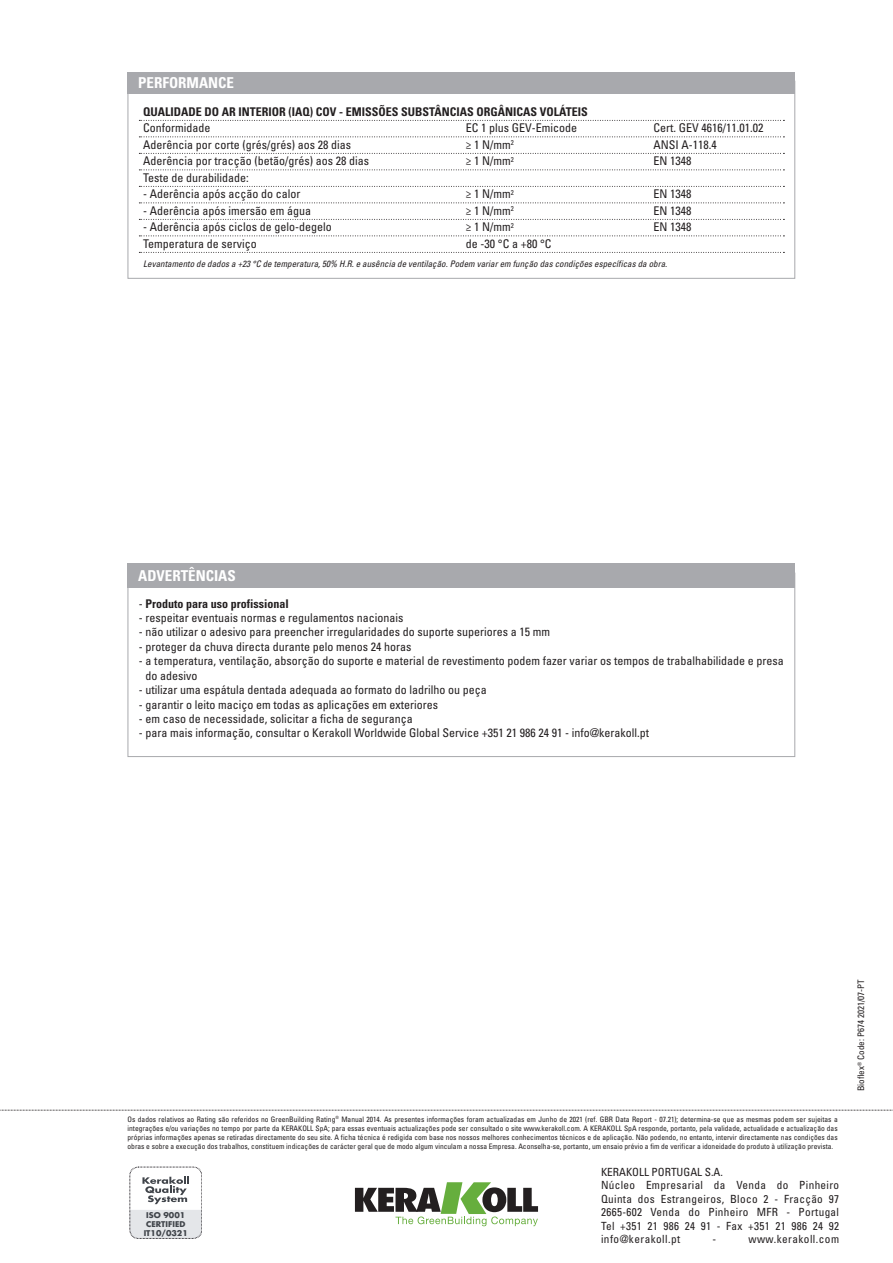
<style>
.page{position:relative;width:893px;height:1263px;background:#fff}
.page>*{position:absolute;margin:0;border:0;box-sizing:border-box;transform-origin:0 0}
.t1{font:700 condensed 15px "Univers LT Std";color:#fff}
.t2{font:condensed 12px/14.4px "Univers LT Std";color:#231f20}
.t3{font:700 condensed 12px "Univers LT Std";color:#231f20}
.t4{font:condensed 11.25px/13.5px "Univers LT Std";letter-spacing:.03em;color:#231f20}
.t5{font:italic condensed 9px "Univers LT Std";color:#231f20}
.t6{font:condensed 9px "Univers LT Std";color:#231f20}
.t7{font:700 7.8px/9.3px "Futura Std";color:#40444a;text-align:center}
.t8{font:condensed 7.5px/9px "Univers LT Std";color:#231f20;text-align:justify}
.s1{font-weight:400}
</style>
<div class="page">
<svg style="left:0;top:1110px;width:893px;height:1px"></svg>
<svg style="left:355px;top:1182px;width:183px;height:44px"></svg>
<div style="left:130px;top:1210px;width:72px;height:28px;background:#e4e6e9"></div>
<div style="left:130px;top:1167px;width:72px;height:71px;border:1px dashed #0f0c12;border-radius:9px"></div>
<svg style="left:142px;top:1177px;width:47px;height:27px"></svg>
<div style="left:128px;top:563px;width:667px;height:24px;background:#a8a9ad"></div>
<svg style="left:139px;top:120px;width:645px;height:1px"></svg>
<svg style="left:139px;top:136px;width:645px;height:1px"></svg>
<svg style="left:139px;top:153px;width:645px;height:1px"></svg>
<svg style="left:139px;top:169px;width:645px;height:1px"></svg>
<svg style="left:139px;top:186px;width:645px;height:1px"></svg>
<svg style="left:139px;top:202px;width:645px;height:1px"></svg>
<svg style="left:139px;top:219px;width:645px;height:1px"></svg>
<svg style="left:139px;top:235px;width:645px;height:1px"></svg>
<svg style="left:139px;top:252px;width:645px;height:1px"></svg>
<div style="left:128px;top:72px;width:667px;height:22px;background:#a8a9ad"></div>
<p class="t1" style="left:138px;top:74px;width:97px">PERFORMANCE</p>
<p class="t3" style="left:143px;top:104px;width:446px">QUALIDADE DO AR INTERIOR (IAQ) COV - EMISSÕES SUBSTÂNCIAS ORGÂNICAS VOLÁTEIS</p>
<p class="t2" style="left:143px;top:121px;width:69px">Conformidade</p>
<p class="t2" style="left:466px;top:121px;width:113px">EC 1 plus GEV-Emicode</p>
<p class="t2" style="left:653px;top:121px;width:111px">Cert. GEV 4616/11.01.02</p>
<p class="t2" style="left:143px;top:137px;width:209px">Aderência por corte (grés/grés) aos 28 dias</p>
<p class="t2" style="left:466px;top:137px;width:49px">≥ 1 N/mm<sup>2</sup></p>
<p class="t2" style="left:653px;top:137px;width:65px">ANSI A-118.4</p>
<p class="t2" style="left:143px;top:154px;width:227px">Aderência por tracção (betão/grés) aos 28 dias</p>
<p class="t2" style="left:466px;top:154px;width:49px">≥ 1 N/mm<sup>2</sup></p>
<p class="t2" style="left:653px;top:154px;width:39px">EN 1348</p>
<p class="t2" style="left:143px;top:170px;width:107px">Teste de durabilidade:</p>
<p class="t2" style="left:143px;top:187px;width:159px">- Aderência após acção do calor</p>
<p class="t2" style="left:466px;top:187px;width:49px">≥ 1 N/mm<sup>2</sup></p>
<p class="t2" style="left:653px;top:187px;width:39px">EN 1348</p>
<p class="t2" style="left:143px;top:203px;width:169px">- Aderência após imersão em água</p>
<p class="t2" style="left:466px;top:203px;width:49px">≥ 1 N/mm<sup>2</sup></p>
<p class="t2" style="left:653px;top:203px;width:39px">EN 1348</p>
<p class="t2" style="left:143px;top:220px;width:190px">- Aderência após ciclos de gelo-degelo</p>
<p class="t2" style="left:466px;top:220px;width:49px">≥ 1 N/mm<sup>2</sup></p>
<p class="t2" style="left:653px;top:220px;width:39px">EN 1348</p>
<p class="t2" style="left:143px;top:236px;width:115px">Temperatura de serviço</p>
<p class="t2" style="left:466px;top:236px;width:87px">de -30 °C a +80 °C</p>
<p class="t5" style="left:143px;top:258px;width:525px">Levantamento de dados a +23 °C de temperatura, 50% H.R. e ausência de ventilação. Podem variar em função das condições específicas da obra.</p>
<p class="t1" style="left:138px;top:566px;width:99px">ADVERTÊNCIAS</p>
<p class="t3" style="left:139px;top:596px;width:151px"><span class="s1">-</span> Produto para uso profissional</p>
<p class="t2" style="left:139px;top:610px;width:266px">- respeitar eventuais normas e regulamentos nacionais</p>
<p class="t2" style="left:139px;top:625px;width:413px">- não utilizar o adesivo para preencher irregularidades do suporte superiores a 15 mm</p>
<p class="t2" style="left:139px;top:639px;width:274px">- proteger da chuva directa durante pelo menos 24 horas</p>
<p class="t2" style="left:146px;top:654px;width:640px;text-indent:-7px">- a temperatura, ventilação, absorção do suporte e material de revestimento podem fazer variar os tempos de trabalhabilidade e presa do adesivo</p>
<p class="t2" style="left:139px;top:682px;width:349px">- utilizar uma espátula dentada adequada ao formato do ladrilho ou peça</p>
<p class="t2" style="left:139px;top:697px;width:301px">- garantir o leito maciço em todas as aplicações em exteriores</p>
<p class="t2" style="left:139px;top:711px;width:275px">- em caso de necessidade, solicitar a ficha de segurança</p>
<p class="t2" style="left:139px;top:726px;width:512px">- para mais informação, consultar o Kerakoll Worldwide Global Service +351 21 986 24 91 - info@kerakoll.pt</p>
<p class="t8" style="left:128px;top:1114px;width:712px">Os dados relativos ao Rating são referidos no GreenBuilding Rating<sup>®</sup> Manual 2014. As presentes informações foram actualizadas em Junho de 2021 (ref. GBR Data Report - 07.21); determina-se que as mesmas podem ser sujeitas a integrações e/ou variações no tempo por parte da KERAKOLL SpA; para essas eventuais actualizações pode ser consultado o site www.kerakoll.com. A KERAKOLL SpA responde, portanto, pela validade, actualidade e actualização das próprias informações apenas se retiradas directamente do seu site. A ficha técnica é redigida com base nos nossos melhores conhecimentos técnicos e de aplicação. Não podendo, no entanto, intervir directamente nas condições das obras e sobre a execução dos trabalhos, constituem indicações de carácter geral que de modo algum vinculam a nossa Empresa. Aconselha-se, portanto, um ensaio prévio a fim de verificar a idoneidade do produto à utilização prevista.</p>
<p class="t4" style="left:601px;top:1165px;width:240px">KERAKOLL PORTUGAL S.A.<br>Núcleo Empresarial da Venda do Pinheiro Quinta dos Estrangeiros, Bloco 2 - Fracção 97<br>2665-602 Venda do Pinheiro MFR - Portugal Tel +351 21 986 24 91 - Fax +351 21 986 24 92 info@kerakoll.pt</p>
<p class="t7" style="left:144px;top:1210px;width:46px">ISO 9001<br>CERTIFIED<br>IT10/0321</p>
<p class="t4" style="left:712px;top:1232px;width:5px">-</p>
<p class="t4" style="left:748px;top:1232px;width:92px">www.kerakoll.com</p>
<p class="t6" style="left:855px;top:1091px;width:113px;rotate:-90deg">Bioflex<sup>®</sup> Code: P674 2021/07-PT</p>
</div>
